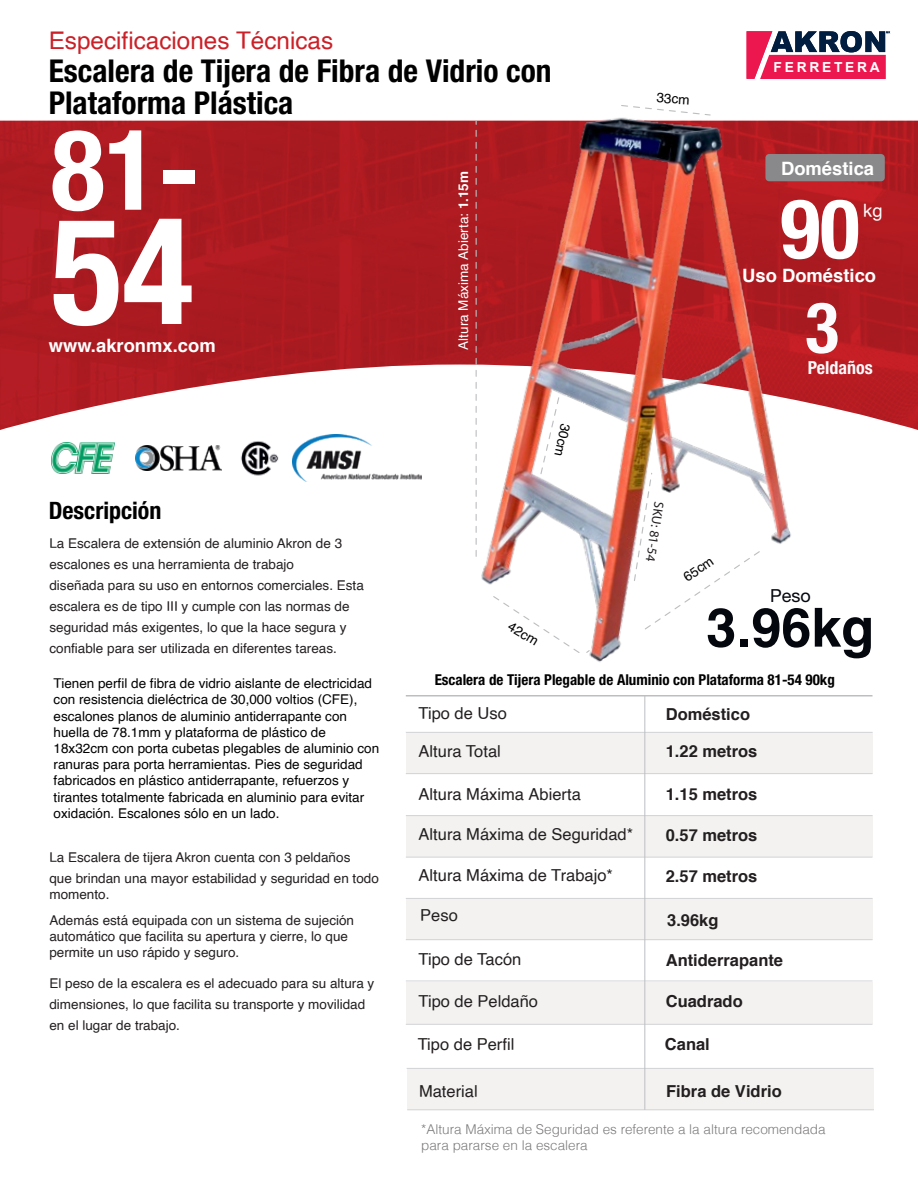
<style>
.page{position:relative;width:918px;height:1188px;background:#fff}
.page>*{position:absolute;margin:0;border:0;box-sizing:border-box;transform-origin:0 0}
.t1{font:700 condensed 148.65px "Helvetica Neue LT Pro";color:#fff}
.t2{font:700 condensed 112.05px "Helvetica Neue LT Pro";color:#fff}
.t3{font:700 condensed 82.5px "Helvetica Neue LT Pro";color:#fff}
.t4{font:700 condensed 70.5px "Helvetica Neue LT Pro";color:#fcfafc}
.t5{font:700 54px "Helvetica";color:#05070f}
.t6{font:700 condensed 31.5px/31.5px "Helvetica Neue LT Pro";color:#000}
.t7{font:24.3px "Helvetica";color:#cb2027}
.t8{font:700 condensed 24px "Helvetica Neue LT Pro";color:#000}
.t9{font:700 18.45px "Helvetica";color:#fff}
.t10{font:18.45px "Helvetica";color:#fff}
.t11{font:700 condensed 18px "Helvetica Neue LT Pro";color:#fcfafc}
.t12{font:18px "Helvetica Neue LT Pro";color:#05070f}
.t13{font:16.5px "Helvetica";color:#231f20}
.t14{font:700 16.5px "Helvetica";color:#231f20}
.t15{font:700 condensed 15px "Helvetica Neue LT Pro";color:#000}
.t16{font:700 14.7px "Arial";letter-spacing:.2em;color:#fff}
.t17{font:700 13.8px "Arial";letter-spacing:.2em;color:#fff}
.t18{font:13.5px/21px "Helvetica";color:#231f20}
.t19{font:13.5px/16.2px "Helvetica";color:#000}
.t20{font:300 13.5px/16.2px "Helvetica";color:#231f20}
.t21{font:13.5px "Helvetica";color:#fff}
.t22{font:13.5px "Myriad Pro";color:#231f20}
.s1{font-weight:700}
</style>
<div class="page">
<img style="left:0;top:121px;width:918px;height:309px">
<div style="left:406px;top:732px;width:467px;height:42px;background:#f3f2f1"></div>
<div style="left:406px;top:815px;width:467px;height:42px;background:#f3f2f1"></div>
<div style="left:406px;top:898px;width:467px;height:42px;background:#f3f2f1"></div>
<div style="left:406px;top:982px;width:467px;height:41px;background:#f3f2f1"></div>
<div style="left:407px;top:1068px;width:467px;height:42px;background:#f3f2f1"></div>
<hr style="left:406px;top:732px;width:467px;height:1px;background:#d1d3d4">
<hr style="left:406px;top:773px;width:467px;height:1px;background:#d1d3d4">
<hr style="left:406px;top:815px;width:467px;height:1px;background:#d1d3d4">
<hr style="left:406px;top:857px;width:467px;height:1px;background:#d1d3d4">
<hr style="left:406px;top:898px;width:467px;height:1px;background:#d1d3d4">
<hr style="left:406px;top:939px;width:467px;height:1px;background:#d1d3d4">
<hr style="left:406px;top:1024px;width:467px;height:1px;background:#d1d3d4">
<hr style="left:407px;top:1068px;width:466px;height:1px;background:#d1d3d4">
<hr style="left:407px;top:1109px;width:467px;height:1px;background:#d1d3d4">
<hr style="left:406px;top:981px;width:467px;height:1px;background:#d1d3d4">
<hr style="left:406px;top:695px;width:467px;height:2px;background:#bcbec0">
<hr style="left:644px;top:696px;width:1px;height:414px;background:#bcbec0">
<img style="left:240px;top:438px;width:39px;height:40px;border-radius:20px">
<img style="left:292px;top:435px;width:103px;height:47px">
<img style="left:136px;top:446px;width:85px;height:25px">
<img style="left:52px;top:443px;width:63px;height:31px">
<div style="left:765px;top:154px;width:120px;height:27px;background:#89898c;border-radius:4px"></div>
<svg style="left:747px;top:31px;width:143px;height:48px"></svg>
<img style="left:395px;top:46px;width:469px;height:686px">
<h3 class="t7" style="left:49px;top:22px;width:286px">Especificaciones Técnicas</h3>
<h3 class="t6" style="left:49px;top:55px;width:504px">Escalera de Tijera de Fibra de Vidrio con<br>Plataforma Plástica</h3>
<h2 class="t2" style="left:51px;top:102px;width:150px">81-</h2>
<h1 class="t1" style="left:51px;top:181px;width:144px">54</h1>
<h3 class="t9" style="left:49px;top:331px;width:169px">www.akronmx.com</h3>
<h3 class="t8" style="left:49px;top:496px;width:114px">Descripción</h3>
<p class="t18" style="left:49px;top:534px;width:316px">La Escalera de extensión de aluminio Akron de 3 escalones es una herramienta de trabajo<br>diseñada para su uso en entornos comerciales. Esta escalera es de tipo III y cumple con las normas de seguridad más exigentes, lo que la hace segura y confiable para ser utilizada en diferentes tareas.</p>
<p class="t21" style="left:453px;top:350px;width:180px;rotate:-90deg">Altura Máxima Abierta: <span class="s1">1.15m</span></p>
<p class="t19" style="left:573px;top:425px;width:35px;rotate:102deg">30cm</p>
<p class="t19" style="left:513px;top:618px;width:35px;rotate:31deg">42cm</p>
<p class="t19" style="left:657px;top:90px;width:35px;rotate:3deg">33cm</p>
<p class="t16" style="left:769px;top:56px;width:115px">FERRETERA</p>
<p class="t17" style="left:774px;top:57px;width:108px">FERRETERA</p>
<h3 class="t9" style="left:781px;top:154px;width:95px">Doméstica</h3>
<h3 class="t3" style="left:780px;top:179px;width:81px">90</h3>
<h3 class="t10" style="left:863px;top:196px;width:21px">kg</h3>
<h3 class="t9" style="left:742px;top:260px;width:135px">Uso Doméstico</h3>
<h3 class="t4" style="left:805px;top:285px;width:35px">3</h3>
<h3 class="t11" style="left:808px;top:357px;width:66px">Peldaños</h3>
<p class="t22" style="left:667px;top:503px;width:62px;rotate:98deg">SKU: 81-54</p>
<p class="t19" style="left:681px;top:572px;width:35px;rotate:-35deg">65cm</p>
<h3 class="t12" style="left:770px;top:584px;width:42px">Peso</h3>
<h3 class="t5" style="left:706px;top:584px;width:170px">3.96kg</h3>
<p class="t19" style="left:54px;top:676px;width:327px">Tienen perfil de fibra de vidrio aislante de electricidad con resistencia dieléctrica de 30,000 voltios (CFE), escalones planos de aluminio antiderrapante con huella de 78.1mm y plataforma de plástico de 18x32cm con porta cubetas plegables de aluminio con ranuras para porta herramientas. Pies de seguridad fabricados en plástico antiderrapante, refuerzos y tirantes totalmente fabricada en aluminio para evitar oxidación. Escalones sólo en un lado.</p>
<p class="t18" style="left:49px;top:847px;width:331px">La Escalera de tijera Akron cuenta con 3 peldaños<br>que brindan una mayor estabilidad y seguridad en todo</p>
<p class="t18" style="left:49px;top:882px;width:306px;line-height:25.8px">momento.<br>Además está equipada con un sistema de sujeción</p>
<p class="t18" style="left:49px;top:929px;width:300px;line-height:16.2px">automático que facilita su apertura y cierre, lo que permite un uso rápido y seguro.</p>
<p class="t18" style="left:49px;top:973px;width:326px">El peso de la escalera es el adecuado para su altura y dimensiones, lo que facilita su transporte y movilidad en el lugar de trabajo.</p>
<p class="t15" style="left:435px;top:671px;width:402px">Escalera de Tijera Plegable de Aluminio con Plataforma 81-54 90kg</p>
<p class="t14" style="left:666px;top:701px;width:86px">Doméstico</p>
<p class="t13" style="left:419px;top:701px;width:90px">Tipo de Uso</p>
<p class="t13" style="left:419px;top:738px;width:84px">Altura Total</p>
<p class="t14" style="left:666px;top:738px;width:93px">1.22 metros</p>
<p class="t13" style="left:419px;top:781px;width:164px">Altura Máxima Abierta</p>
<p class="t14" style="left:666px;top:781px;width:93px">1.15 metros</p>
<p class="t13" style="left:419px;top:822px;width:216px">Altura Máxima de Seguridad*</p>
<p class="t13" style="left:419px;top:863px;width:196px">Altura Máxima de Trabajo*</p>
<p class="t13" style="left:420px;top:902px;width:39px">Peso</p>
<p class="t14" style="left:666px;top:822px;width:93px">0.57 metros</p>
<p class="t14" style="left:666px;top:863px;width:93px">2.57 metros</p>
<p class="t14" style="left:667px;top:907px;width:53px">3.96kg</p>
<p class="t13" style="left:419px;top:947px;width:104px">Tipo de Tacón</p>
<p class="t13" style="left:419px;top:988px;width:121px">Tipo de Peldaño</p>
<p class="t14" style="left:666px;top:947px;width:119px">Antiderrapante</p>
<p class="t14" style="left:666px;top:988px;width:79px">Cuadrado</p>
<p class="t13" style="left:418px;top:1031px;width:98px">Tipo de Perfil</p>
<p class="t14" style="left:665px;top:1031px;width:46px">Canal</p>
<p class="t13" style="left:419px;top:1078px;width:60px">Material</p>
<p class="t14" style="left:666px;top:1078px;width:117px">Fibra de Vidrio</p>
<p class="t20" style="left:421px;top:1121px;width:406px">*Altura Máxima de Seguridad es referente a la altura recomendada para pararse en la escalera</p>
</div>
